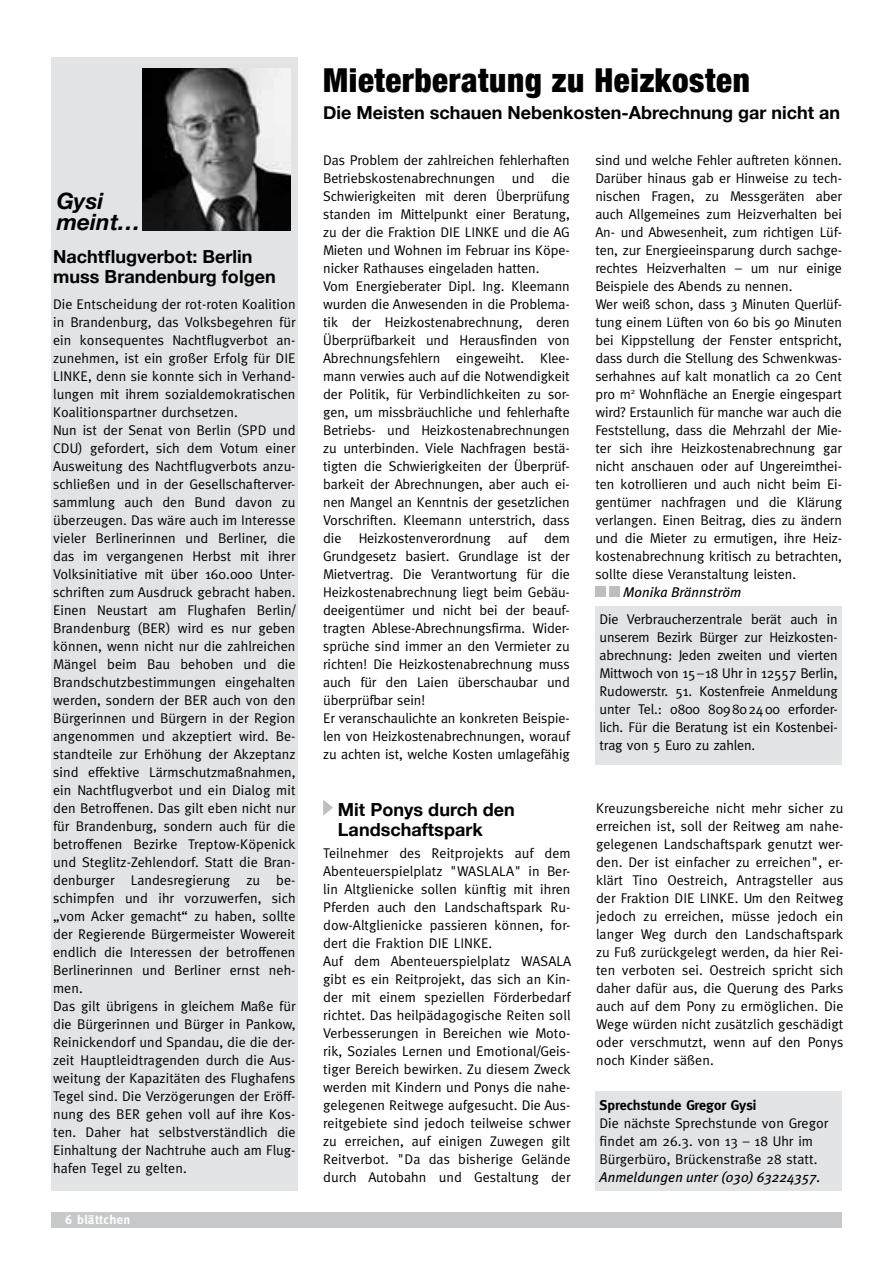
<style>
.page{position:relative;width:893px;height:1263px;background:#fff}
.page>*{position:absolute;margin:0;border:0;box-sizing:border-box;transform-origin:0 0}
.t1{font:900 condensed 33px "Helvetica Neue";letter-spacing:.02em;color:#000}
.t2{font:italic 700 22.5px/21px "Helvetica Neue";letter-spacing:.005em;color:#000}
.t3{font:700 18px/20.2px "Helvetica Neue";color:#000}
.t4{font:14.1px/18px "Meta";letter-spacing:-.005em;color:#000}
.t5{font:italic 14.1px "Meta Plus";color:#000}
.t6{font:700 14.1px "Meta";color:#000}
.t7{font:700 12.75px "Meta";letter-spacing:.03em;color:#fff}
</style>
<div class="page">
<div style="left:51px;top:1212px;width:791px;height:15px;background:#c7c8ca"></div>
<svg style="left:323px;top:800px;width:10px;height:16px"></svg>
<div style="left:51px;top:57px;width:247px;height:1134px;background:#e2e3e4"></div>
<img style="left:142px;top:68px;width:149px;height:162px">
<div style="left:595px;top:1091px;width:247px;height:100px;background:#e2e3e4"></div>
<div style="left:595px;top:586px;width:11px;height:11px;background:#bcbec0"></div>
<div style="left:609px;top:586px;width:11px;height:11px;background:#bcbec0"></div>
<div style="left:595px;top:606px;width:247px;height:158px;background:#e2e3e4"></div>
<h2 class="t2" style="left:57px;top:190px;width:85px">Gysi meint...</h2>
<p class="t3" style="left:53px;top:246px;width:224px">Nachtflugverbot: Berlin muss Brandenburg folgen</p>
<p class="t4" style="left:53px;top:294px;width:244px">Die Entscheidung der rot-roten Koalition in Brandenburg, das Volksbegehren für ein konsequentes Nachtflugverbot an&shy;zunehmen, ist ein großer Erfolg für DIE LINKE, denn sie konnte sich in Verhand&shy;lungen mit ihrem sozialdemokratischen Koalitionspartner durchsetzen.<br>Nun ist der Senat von Berlin (SPD und CDU) gefordert, sich dem Votum einer Ausweitung des Nachtflugverbots anzu&shy;schließen und in der Gesellschafterver&shy;sammlung auch den Bund davon zu überzeugen. Das wäre auch im Interesse vieler Berlinerinnen und Berliner, die das im vergangenen Herbst mit ihrer Volksinitiative mit über 160.000 Unter&shy;schriften zum Ausdruck gebracht haben.<br>Einen Neustart am Flughafen Berlin/ Brandenburg (BER) wird es nur geben können, wenn nicht nur die zahlreichen Mängel beim Bau behoben und die Brandschutzbestimmungen eingehalten werden, sondern der BER auch von den Bürgerinnen und Bürgern in der Region angenommen und akzeptiert wird. Be&shy;standteile zur Erhöhung der Akzeptanz sind effektive Lärmschutzmaßnahmen, ein Nachtflugverbot und ein Dialog mit den Betroffenen. Das gilt eben nicht nur für Brandenburg, sondern auch für die betroffenen Bezirke Treptow-Köpenick und Steglitz-Zehlendorf. Statt die Bran&shy;denburger Landesregierung zu be&shy;schimpfen und ihr vorzuwerfen, sich „vom Acker gemacht“ zu haben, sollte der Regierende Bürgermeister Wowereit endlich die Interessen der betroffenen Berlinerinnen und Berliner ernst neh&shy;men.<br>Das gilt übrigens in gleichem Maße für die Bürgerinnen und Bürger in Pankow, Reinickendorf und Spandau, die die der&shy;zeit Hauptleidtragenden durch die Aus&shy;weitung der Kapazitäten des Flughafens Tegel sind. Die Verzögerungen der Eröff&shy;nung des BER gehen voll auf ihre Kos&shy;ten. Daher hat selbstverständlich die Einhaltung der Nachtruhe auch am Flug&shy;hafen Tegel zu gelten.</p>
<p class="t7" style="left:65px;top:1212px;width:67px">6 blättchen</p>
<h1 class="t1" style="left:323px;top:53px;width:428px">Mieterberatung zu Heizkosten</h1>
<p class="t3" style="left:323px;top:101px;width:519px">Die Meisten schauen Nebenkosten-Abrechnung gar nicht an</p>
<p class="t4" style="left:323px;top:151px;width:248px">Das Problem der zahlreichen fehlerhaften Betriebskostenabrechnungen und die Schwierigkeiten mit deren Überprüfung standen im Mittelpunkt einer Beratung, zu der die Fraktion DIE LINKE und die AG Mieten und Wohnen im Februar ins Köpe&shy;nicker Rathauses eingeladen hatten.<br>Vom Energieberater Dipl. Ing. Kleemann wurden die Anwesenden in die Problema&shy;tik der Heizkostenabrechnung, deren Überprüfbarkeit und Herausfinden von Abrechnungsfehlern eingeweiht. Klee&shy;mann verwies auch auf die Notwendigkeit der Politik, für Verbindlichkeiten zu sor&shy;gen, um missbräuchliche und fehlerhafte Betriebs- und Heizkostenabrechnungen zu unterbinden. Viele Nachfragen bestä&shy;tigten die Schwierigkeiten der Überprüf&shy;barkeit der Abrechnungen, aber auch ei&shy;nen Mangel an Kenntnis der gesetzlichen Vorschriften. Kleemann unterstrich, dass die Heizkostenverordnung auf dem Grundgesetz basiert. Grundlage ist der Mietvertrag. Die Verantwortung für die Heizkostenabrechnung liegt beim Gebäu&shy;deeigentümer und nicht bei der beauf&shy;tragten Ablese-Abrechnungsfirma. Wider&shy;sprüche sind immer an den Vermieter zu richten! Die Heizkostenabrechnung muss auch für den Laien überschaubar und überprüfbar sein!<br>Er veranschaulichte an konkreten Beispie&shy;len von Heizkostenabrechnungen, worauf zu achten ist, welche Kosten umlagefähig</p>
<p class="t4" style="left:595px;top:151px;width:248px">sind und welche Fehler auftreten können.<br>Darüber hinaus gab er Hinweise zu tech&shy;nischen Fragen, zu Messgeräten aber auch Allgemeines zum Heizverhalten bei An- und Abwesenheit, zum richtigen Lüf&shy;ten, zur Energieeinsparung durch sachge&shy;rechtes Heizverhalten – um nur einige Beispiele des Abends zu nennen.<br>Wer weiß schon, dass 3 Minuten Querlüf&shy;tung einem Lüften von 60 bis 90 Minuten bei Kippstellung der Fenster entspricht, dass durch die Stellung des Schwenkwas&shy;serhahnes auf kalt monatlich ca 20 Cent pro m<sup>2</sup> Wohnfläche an Energie eingespart wird? Erstaunlich für manche war auch die Feststellung, dass die Mehrzahl der Mie&shy;ter sich ihre Heizkostenabrechnung gar nicht anschauen oder auf Ungereimthei&shy;ten kotrollieren und auch nicht beim Ei&shy;gentümer nachfragen und die Klärung verlangen. Einen Beitrag, dies zu ändern und die Mieter zu ermutigen, ihre Heiz&shy;kostenabrechnung kritisch zu betrachten, sollte diese Veranstaltung leisten.</p>
<p class="t5" style="left:623px;top:584px;width:120px">Monika Brännström</p>
<p class="t4" style="left:600px;top:609px;width:240px;text-align:justify">Die Verbraucherzentrale berät auch in unserem Bezirk Bürger zur Heizkosten&shy;abrechnung: Jeden zweiten und vierten Mittwoch von 15–18 Uhr in 12557 Berlin, Rudowerstr. 51. Kostenfreie Anmeldung unter Tel.: 0800 809802400 erforder&shy;lich. Für die Beratung ist ein Kostenbei&shy;trag von 5 Euro zu zahlen.</p>
<p class="t3" style="left:338px;top:798px;width:179px">Mit Ponys durch den<br>Landschaftspark</p>
<p class="t4" style="left:323px;top:843px;width:250px">Teilnehmer des Reitprojekts auf dem Abenteuerspielplatz "WASLALA" in Ber&shy;lin Altglienicke sollen künftig mit ihren Pferden auch den Landschaftspark Ru&shy;dow-Altglienicke passieren können, for&shy;dert die Fraktion DIE LINKE.<br>Auf dem Abenteuerspielplatz WASALA gibt es ein Reitprojekt, das sich an Kin&shy;der mit einem speziellen Förderbedarf richtet. Das heilpädagogische Reiten soll Verbesserungen in Bereichen wie Moto&shy;rik, Soziales Lernen und Emotional/Geis&shy;tiger Bereich bewirken. Zu diesem Zweck werden mit Kindern und Ponys die nahe&shy;gelegenen Reitwege aufgesucht. Die Aus&shy;reitgebiete sind jedoch teilweise schwer zu erreichen, auf einigen Zuwegen gilt Reitverbot. "Da das bisherige Gelände durch Autobahn und Gestaltung der</p>
<p class="t4" style="left:596px;top:799px;width:249px;text-align:justify">Kreuzungsbereiche nicht mehr sicher zu erreichen ist, soll der Reitweg am nahe&shy;gelegenen Landschaftspark genutzt wer&shy;den. Der ist einfacher zu erreichen", er&shy;klärt Tino Oestreich, Antragsteller aus der Fraktion DIE LINKE. Um den Reitweg jedoch zu erreichen, müsse jedoch ein langer Weg durch den Landschaftspark zu Fuß zurückgelegt werden, da hier Rei&shy;ten verboten sei. Oestreich spricht sich daher dafür aus, die Querung des Parks auch auf dem Pony zu ermöglichen. Die Wege würden nicht zusätzlich geschädigt oder verschmutzt, wenn auf den Ponys noch Kinder säßen.</p>
<p class="t6" style="left:600px;top:1097px;width:158px">Sprechstunde Gregor Gysi</p>
<p class="t4" style="left:600px;top:1114px;width:230px">Die nächste Sprechstunde von Gregor findet am 26.3. von 13 – 18 Uhr im<br>Bürgerbüro, Brückenstraße 28 statt.</p>
<p class="t5" style="left:600px;top:1169px;width:222px">Anmeldungen unter (030) 63224357.</p>
</div>
